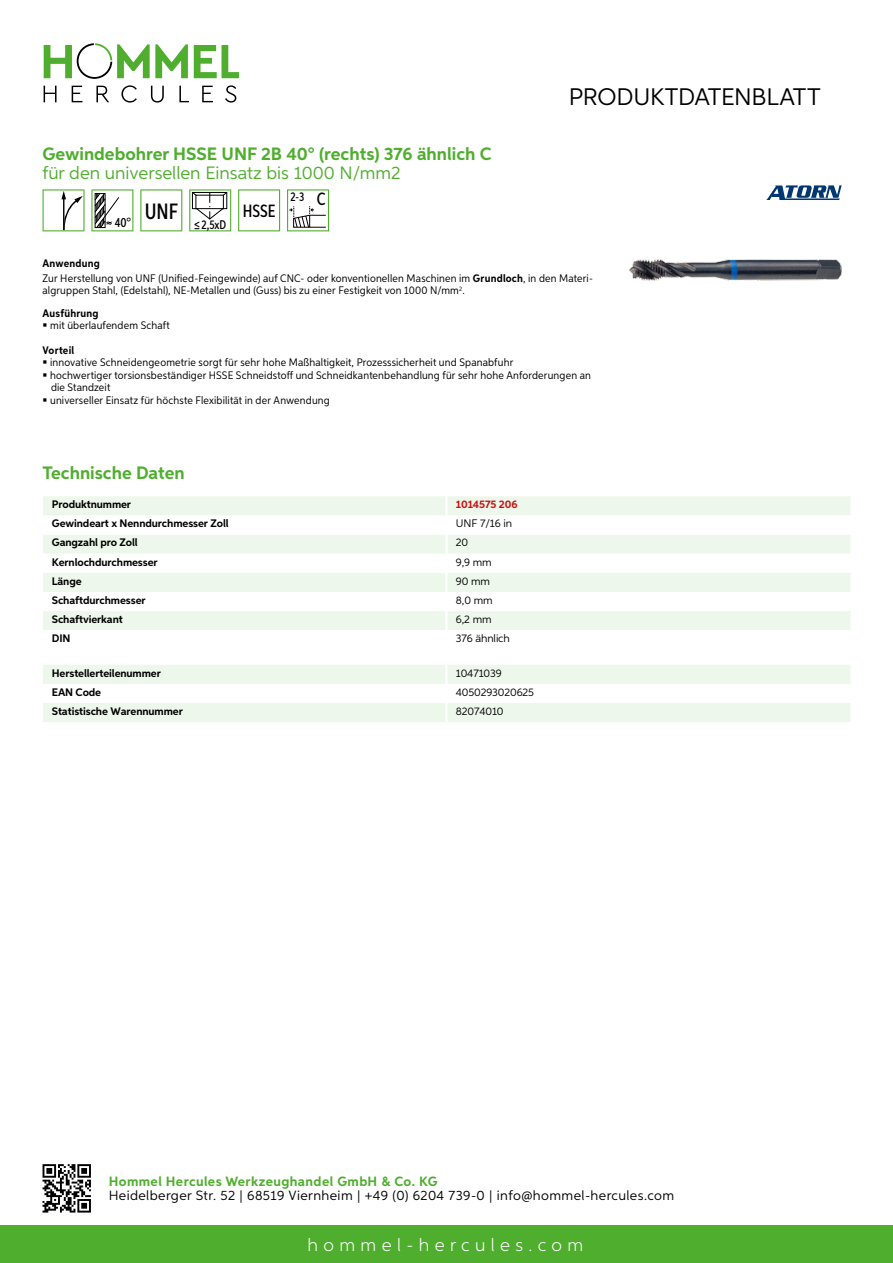
<style>
.page{position:relative;width:893px;height:1263px;background:#fff}
.page>*{position:absolute;margin:0;border:0;box-sizing:border-box;transform-origin:0 0}
.t1{font:24px "Aspira";letter-spacing:-.01em;color:#000}
.t2{font:700 18px "Aspira";color:#50ae2f}
.t3{font:18px "Aspira";color:#50ae2f}
.t4{font:300 18px "Aspira";letter-spacing:.3em;color:#fff}
.t5{font:500 17.85px "Aspira XX Nar";color:#000}
.t6{font:13.5px "Aspira";letter-spacing:.03em;color:#000}
.t7{font:700 13.5px "Aspira";letter-spacing:.03em;color:#50ae2f}
.t8{font:500 13.35px "Aspira XX Nar";color:#000}
.t9{font:500 12.6px "Aspira XX Nar";color:#000}
.t10{font:10.95px/12.5px "Aspira Nar";letter-spacing:.015em;color:#000}
.t11{font:700 10.95px "Aspira";letter-spacing:-.01em;color:#000}
.t12{font:10.95px "Aspira";letter-spacing:-.01em;color:#000}
.t13{font:700 10.95px "Aspira";letter-spacing:-.01em;color:#cd1013}
.t14{font:700 10.95px "Aspira Nar";letter-spacing:.015em;color:#000}
.s1{font-size:17.85px}
.s2{font-weight:700}
</style>
<div class="page">
<div style="left:0;top:1226px;width:893px;height:37px;background:#50ae2f"></div>
<svg style="left:43px;top:1164px;width:48px;height:48px"></svg>
<svg style="left:194px;top:45px;width:45px;height:33px"></svg>
<svg style="left:44px;top:43px;width:144px;height:36px"></svg>
<svg style="left:44px;top:86px;width:13px;height:16px"></svg>
<svg style="left:72px;top:86px;width:10px;height:16px"></svg>
<svg style="left:96px;top:86px;width:13px;height:16px"></svg>
<svg style="left:121px;top:85px;width:16px;height:18px"></svg>
<svg style="left:151px;top:86px;width:13px;height:17px"></svg>
<svg style="left:179px;top:86px;width:10px;height:16px"></svg>
<svg style="left:202px;top:86px;width:11px;height:16px"></svg>
<svg style="left:225px;top:85px;width:11px;height:18px"></svg>
<div style="left:43px;top:496px;width:807px;height:19px;background:#eef7eb"></div>
<svg style="left:43px;top:535px;width:807px;height:95px;fill:#eef7eb"></svg>
<hr style="left:445px;top:496px;width:3px;height:19px;background:#fff">
<hr style="left:445px;top:535px;width:3px;height:19px;background:#fff">
<hr style="left:445px;top:554px;width:3px;height:19px;background:#fff">
<hr style="left:445px;top:573px;width:3px;height:19px;background:#fff">
<hr style="left:445px;top:592px;width:3px;height:19px;background:#fff">
<hr style="left:445px;top:611px;width:3px;height:19px;background:#fff">
<svg style="left:43px;top:665px;width:807px;height:57px"></svg>
<hr style="left:445px;top:703px;width:3px;height:19px;background:#fff">
<svg style="left:43px;top:189px;width:42px;height:42px"></svg>
<svg style="left:91px;top:189px;width:42px;height:42px"></svg>
<svg style="left:140px;top:189px;width:42px;height:42px"></svg>
<svg style="left:189px;top:189px;width:42px;height:42px"></svg>
<svg style="left:238px;top:189px;width:42px;height:42px"></svg>
<svg style="left:287px;top:189px;width:42px;height:42px"></svg>
<img style="left:629px;top:259px;width:213px;height:21px">
<svg style="left:766px;top:185px;width:76px;height:15px"></svg>
<h2 class="t2" style="left:43px;top:142px;width:451px">Gewindebohrer HSSE UNF 2B 40° (rechts) 376 ähnlich C</h2>
<h2 class="t3" style="left:43px;top:162px;width:360px">für den universellen Einsatz bis 1000 N/mm2</h2>
<p class="t8" style="left:115px;top:215px;width:65px">40° <sup>UNF</sup></p>
<p class="t9" style="left:194px;top:217px;width:34px">≤2,5xD</p>
<h3 class="t5" style="left:243px;top:200px;width:34px">HSSE</h3>
<p class="t9" style="left:290px;top:189px;width:37px">2-3 <span class="s1">C</span></p>
<h1 class="t1" style="left:569px;top:82px;width:253px">Produktdatenblatt</h1>
<p class="t10" style="left:43px;top:256px;width:552px;line-height:15.1px"><span class="s2">Anwendung<br></span>Zur Herstellung von UNF (Unified-Feingewinde) auf CNC- oder konventionellen Maschinen im <span class="s2">Grundloch</span>, in den Materi-</p>
<p class="t10" style="left:43px;top:279px;width:424px;line-height:22.2px">algruppen Stahl, (Edelstahl), NE-Metallen und (Guss) bis zu einer Festigkeit von 1000 N/mm<sup>2</sup>.<br><span class="s2">Ausführung</span></p>
<p class="t10" style="left:50px;top:319px;width:121px">mit überlaufendem Schaft</p>
<p class="t14" style="left:43px;top:343px;width:33px">Vorteil</p>
<p class="t10" style="left:50px;top:356px;width:542px">innovative Schneidengeometrie sorgt für sehr hohe Maßhaltigkeit, Prozesssicherheit und Spanabfuhr<br>hochwertiger torsionsbeständiger HSSE Schneidstoff und Schneidkantenbehandlung für sehr hohe Anforderungen an die Standzeit<br>universeller Einsatz für höchste Flexibilität in der Anwendung</p>
<h2 class="t2" style="left:43px;top:462px;width:144px">Technische Daten</h2>
<p class="t11" style="left:52px;top:498px;width:81px">Produktnummer</p>
<p class="t13" style="left:456px;top:498px;width:63px">1014575 206</p>
<p class="t11" style="left:52px;top:517px;width:178px">Gewindeart x Nenndurchmesser Zoll</p>
<p class="t12" style="left:456px;top:517px;width:58px">UN F 7/16 in</p>
<p class="t11" style="left:52px;top:536px;width:87px">Gangzahl pro Zoll</p>
<p class="t12" style="left:456px;top:536px;width:14px">20</p>
<p class="t11" style="left:52px;top:555px;width:107px">Kernlochdurchmesser</p>
<p class="t12" style="left:456px;top:555px;width:37px">9,9 mm</p>
<p class="t11" style="left:52px;top:574px;width:31px">Länge</p>
<p class="t12" style="left:456px;top:574px;width:36px">90 mm</p>
<p class="t11" style="left:52px;top:593px;width:95px">Schaftdurchmesser</p>
<p class="t12" style="left:456px;top:593px;width:38px">8,0 mm</p>
<p class="t11" style="left:52px;top:612px;width:72px">Schaftvierkant</p>
<p class="t12" style="left:456px;top:613px;width:37px">6,2 mm</p>
<p class="t11" style="left:52px;top:632px;width:20px">DIN</p>
<p class="t12" style="left:456px;top:632px;width:55px">376 ähnlich</p>
<p class="t11" style="left:52px;top:666px;width:111px">Herstellerteilenummer</p>
<p class="t12" style="left:456px;top:666px;width:47px">10471039</p>
<p class="t11" style="left:52px;top:685px;width:51px">EAN Code</p>
<p class="t12" style="left:456px;top:685px;width:80px">4050293020625</p>
<p class="t11" style="left:52px;top:704px;width:132px">Statistische Warennummer</p>
<p class="t12" style="left:456px;top:704px;width:49px">82074010</p>
<p class="t7" style="left:109px;top:1172px;width:330px">Hommel Hercules Werkzeughandel GmbH &amp; Co. KG</p>
<p class="t6" style="left:109px;top:1187px;width:567px">Heidelberger Str. 52 | 68519 Viernheim | +49 (0) 6204 739-0 | info@hommel-hercules.com</p>
<h2 class="t4" style="left:307px;top:1234px;width:277px">hommel-hercules.com</h2>
</div>
